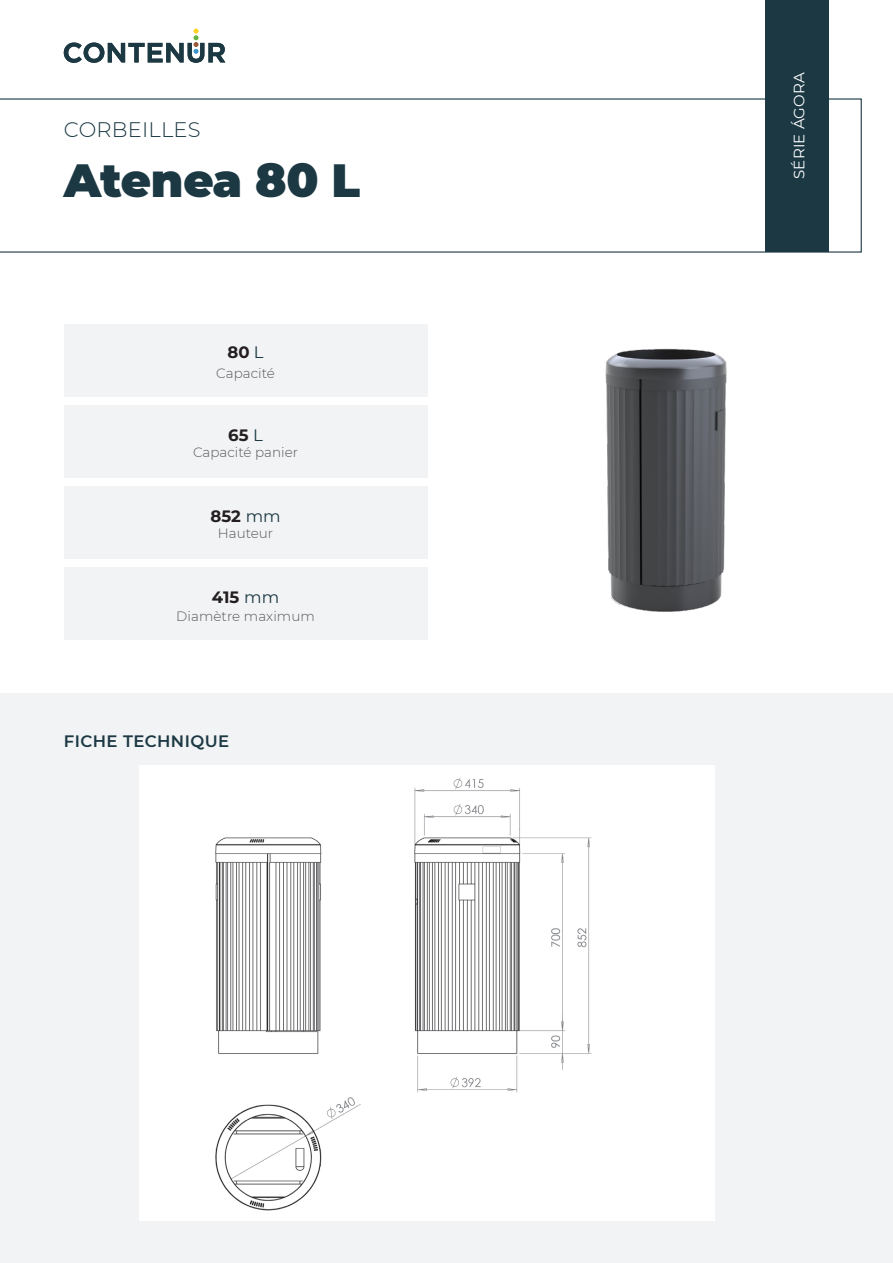
<style>
.page{position:relative;width:893px;height:1263px;background:#fff}
.page>*{position:absolute;margin:0;border:0;box-sizing:border-box;transform-origin:0 0}
.t1{font:900 46.5px "Montserrat";letter-spacing:-.015em;color:#1b3843}
.t2{font:300 21px "Montserrat";letter-spacing:.01em;color:#1b3843}
._02_TEX_GENERAL{font:700 16.5px "Montserrat";letter-spacing:.005em;color:#231f20}
._03_Subtitulares{font:600 16.5px "Montserrat";letter-spacing:.025em;color:#1b3843}
.t3{font:15px "Montserrat";letter-spacing:.01em;color:#fff}
._02_TEX_GENERAL-2{font:300 13.5px "Montserrat";color:#57585a}
.s1{font-weight:400;color:#1b3843}
</style>
<div class="page">
<svg style="left:0;top:98px;width:862px;height:155px"></svg>
<div style="left:765px;top:0;width:64px;height:252px;background:#1b3843"></div>
<div style="left:0;top:693px;width:893px;height:570px;background:#f2f3f4"></div>
<img style="left:605px;top:348px;width:122px;height:264px">
<div style="left:64px;top:324px;width:363px;height:72px;background:#f2f3f4"></div>
<div style="left:64px;top:486px;width:363px;height:72px;background:#f2f3f4"></div>
<div style="left:64px;top:405px;width:363px;height:72px;background:#f2f3f4"></div>
<div style="left:64px;top:567px;width:363px;height:72px;background:#f2f3f4"></div>
<svg style="left:64px;top:29px;width:161px;height:34px"></svg>
<img style="left:140px;top:765px;width:575px;height:455px">
<h2 class="t2" style="left:64px;top:116px;width:138px">CORBEILLES</h2>
<h1 class="t1" style="left:64px;top:146px;width:298px">Atenea 80 L</h1>
<p class="_02_TEX_GENERAL" style="left:227px;top:340px;width:38px">80 <span class="s1">L</span></p>
<p class="_02_TEX_GENERAL-2" style="left:216px;top:364px;width:60px">Capacité</p>
<p class="_02_TEX_GENERAL" style="left:228px;top:423px;width:36px">65 <span class="s1">L</span></p>
<p class="_02_TEX_GENERAL-2" style="left:193px;top:443px;width:106px">Capacité panier</p>
<p class="_02_TEX_GENERAL" style="left:210px;top:504px;width:72px">852 <span class="s1">mm</span></p>
<p class="_02_TEX_GENERAL-2" style="left:218px;top:524px;width:57px">Hauteur</p>
<p class="_02_TEX_GENERAL" style="left:212px;top:585px;width:69px">415 <span class="s1">mm</span></p>
<p class="_02_TEX_GENERAL-2" style="left:176px;top:607px;width:140px">Diamètre maximum</p>
<p class="_03_Subtitulares" style="left:64px;top:729px;width:167px">FICHE TECHNIQUE</p>
<p class="t3" style="left:789px;top:179px;width:108px;rotate:-90deg">SÉRIE ÁGORA</p>
</div>
